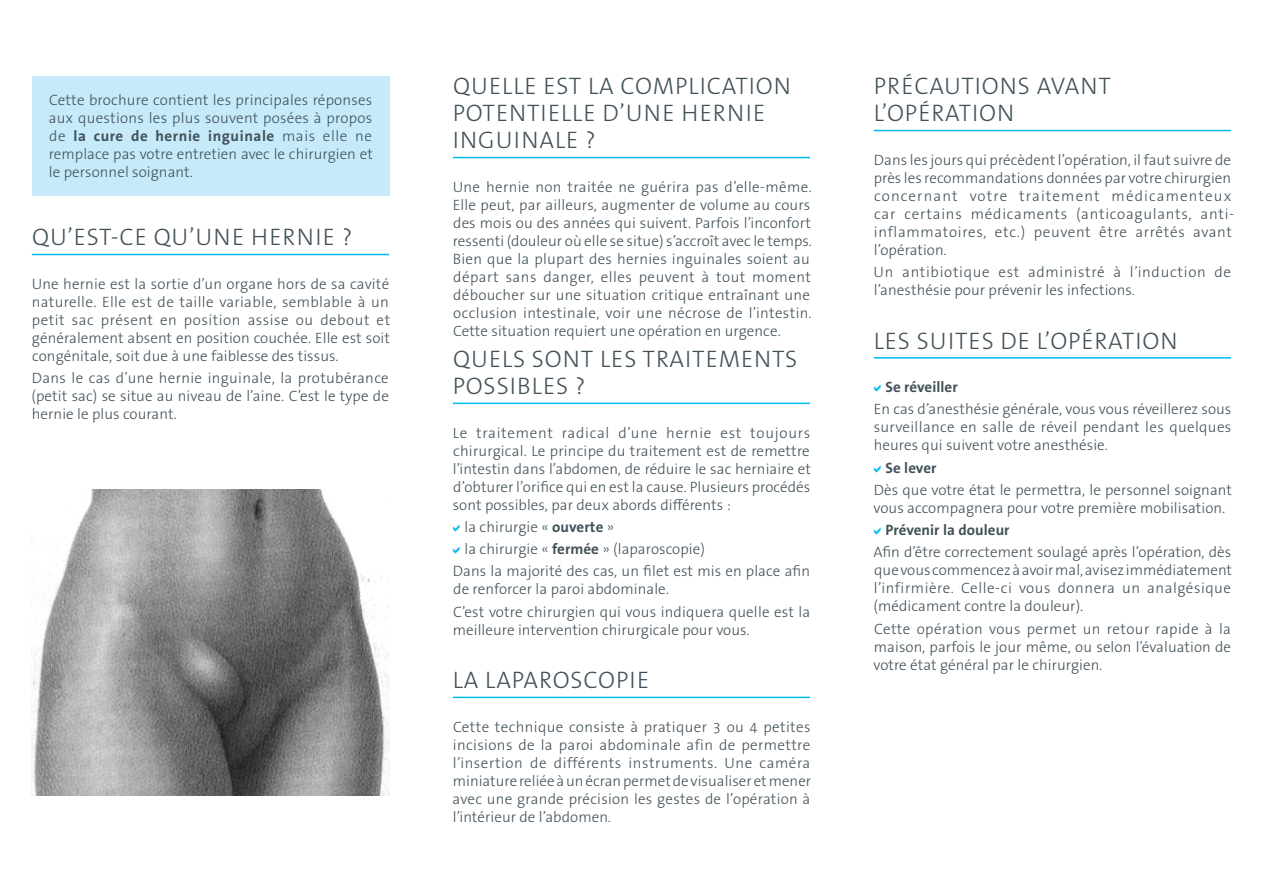
<style>
.page{position:relative;width:1263px;height:893px;background:#fff}
.page>*{position:absolute;margin:0;border:0;box-sizing:border-box;transform-origin:0 0}
.t1{font:300 24px/27px "The Sans B W3";letter-spacing:.04em;color:#425159}
.t2{font:300 15px/18px "The Sans B W3";letter-spacing:.005em;color:#425159;text-align:justify}
.t3{font:300 15px/18px "The Sans B W3";letter-spacing:.035em;color:#425159}
.t4{font:300 15px/18px "The Sans B W3";letter-spacing:.03em;color:#425159}
.t5{font:700 15px "The Sans B W7";letter-spacing:.005em;color:#425159}
.t6{font:700 15px "The Sans B W7";letter-spacing:.04em;color:#425159}
.s1{font-family:"The Sans B W3";font-weight:300}
.s2{font-family:"The Sans B W7";font-weight:700}
</style>
<div class="page">
<hr style="left:32px;top:254px;width:357px;height:1px;background:#00baf1">
<hr style="left:453px;top:157px;width:357px;height:1px;background:#00baf1">
<hr style="left:453px;top:403px;width:357px;height:1px;background:#00baf1">
<hr style="left:453px;top:697px;width:357px;height:1px;background:#00baf1">
<hr style="left:874px;top:130px;width:357px;height:1px;background:#00baf1">
<hr style="left:874px;top:357px;width:357px;height:2px;background:#00baf1">
<div style="left:32px;top:77px;width:357px;height:119px;background:#c6eafa"></div>
<img style="left:32px;top:489px;width:357px;height:306px">
<p class="t2" style="left:49px;top:91px;width:325px">Cette brochure contient les principales réponses aux questions les plus souvent posées à propos</p>
<p class="t6" style="left:49px;top:126px;width:324px"><span class="s1">de</span> la cure de hernie inguinale <span class="s1">mais elle ne</span></p>
<p class="t2" style="left:49px;top:145px;width:326px">remplace pas votre entretien avec le chirurgien et le personnel soignant.</p>
<h1 class="t1" style="left:32px;top:224px;width:322px">QU’EST-CE QU’UNE HERNIE ?</h1>
<p class="t2" style="left:32px;top:275px;width:360px">Une hernie est la sortie d’un organe hors de sa cavité naturelle. Elle est de taille variable, semblable à un petit sac présent en position assise ou debout et généralement absent en position couchée. Elle est soit congénitale, soit due à une faiblesse des tissus.</p>
<p class="t2" style="left:32px;top:369px;width:359px">Dans le cas d’une hernie inguinale, la protubérance (petit sac) se situe au niveau de l’aine. C’est le type de hernie le plus courant.</p>
<h1 class="t1" style="left:453px;top:73px;width:340px">QUELLE EST LA COMPLICATION<br>POTENTIELLE D’UNE HERNIE<br>INGUINALE ?</h1>
<p class="t2" style="left:453px;top:178px;width:361px;text-align:left">Une hernie non traitée ne guérira pas d’elle-même.<br>Elle peut, par ailleurs, augmenter de volume au cours des mois ou des années qui suivent. Parfois l’inconfort ressenti (douleur où elle se situe) s’accroît avec le temps.<br>Bien que la plupart des hernies inguinales soient au départ sans danger, elles peuvent à tout moment déboucher sur une situation critique entraînant une occlusion intestinale, voir une nécrose de l’intestin.<br>Cette situation requiert une opération en urgence.</p>
<h1 class="t1" style="left:453px;top:346px;width:346px">QUELS SONT LES TRAITEMENTS<br>POSSIBLES ?</h1>
<p class="t2" style="left:453px;top:424px;width:360px">Le traitement radical d’une hernie est toujours chirurgical. Le principe du traitement est de remettre l’intestin dans l’abdomen, de réduire le sac herniaire et d’obturer l’orifice qui en est la cause. Plusieurs procédés sont possibles, par deux abords différents :</p>
<p class="t2" style="left:464px;top:518px;width:151px">la chirurgie « <span class="s2">ouverte</span> »</p>
<p class="t2" style="left:464px;top:540px;width:242px">la chirurgie « <span class="s2">fermée</span> » (laparoscopie)</p>
<p class="t2" style="left:453px;top:562px;width:359px">Dans la majorité des cas, un filet est mis en place afin</p>
<p class="t2" style="left:453px;top:578px;width:359px;line-height:22.2px">de renforcer la paroi abdominale.<br>C’est votre chirurgien qui vous indiquera quelle est la</p>
<p class="t2" style="left:453px;top:621px;width:298px">meilleure intervention chirurgicale pour vous.</p>
<h1 class="t1" style="left:453px;top:667px;width:198px">LA LAPAROSCOPIE</h1>
<p class="t2" style="left:453px;top:718px;width:360px">Cette technique consiste à pratiquer 3 ou 4 petites incisions de la paroi abdominale afin de permettre l’insertion de différents instruments. Une caméra miniature reliée à un écran permet de visualiser et mener avec une grande précision les gestes de l’opération à l’intérieur de l’abdomen.</p>
<h1 class="t1" style="left:874px;top:73px;width:239px">PRÉCAUTIONS AVANT<br>L’OPÉRATION</h1>
<p class="t3" style="left:874px;top:151px;width:362px">Dans les jours qui précèdent l’opération, il faut suivre de près les recommandations données par votre chirurgien concernant votre traitement médicamenteux car certains médicaments (anticoagulants, anti&shy;inflammatoires, etc.) peuvent être arrêtés avant l’opération.</p>
<p class="t4" style="left:874px;top:263px;width:359px">Un antibiotique est administré à l’induction de l’anesthésie pour prévenir les infections.</p>
<h1 class="t1" style="left:874px;top:327px;width:305px">LES SUITES DE L’OPÉRATION</h1>
<p class="t5" style="left:885px;top:377px;width:74px">Se réveiller</p>
<p class="t2" style="left:874px;top:400px;width:359px">En cas d’anesthésie générale, vous vous réveillerez sous surveillance en salle de réveil pendant les quelques heures qui suivent votre anesthésie.</p>
<p class="t5" style="left:885px;top:458px;width:52px">Se lever</p>
<p class="t2" style="left:873px;top:481px;width:360px">Dès que votre état le permettra, le personnel soignant vous accompagnera pour votre première mobilisation.</p>
<p class="t5" style="left:885px;top:520px;width:126px">Prévenir la douleur</p>
<p class="t2" style="left:873px;top:543px;width:360px">Afin d’être correctement soulagé après l’opération, dès que vous commencez à avoir mal, avisez immédiatement l’infirmière. Celle-ci vous donnera un analgésique (médicament contre la douleur).</p>
<p class="t2" style="left:873px;top:620px;width:359px">Cette opération vous permet un retour rapide à la maison, parfois le jour même, ou selon l’évaluation de votre état général par le chirurgien.</p>
</div>
